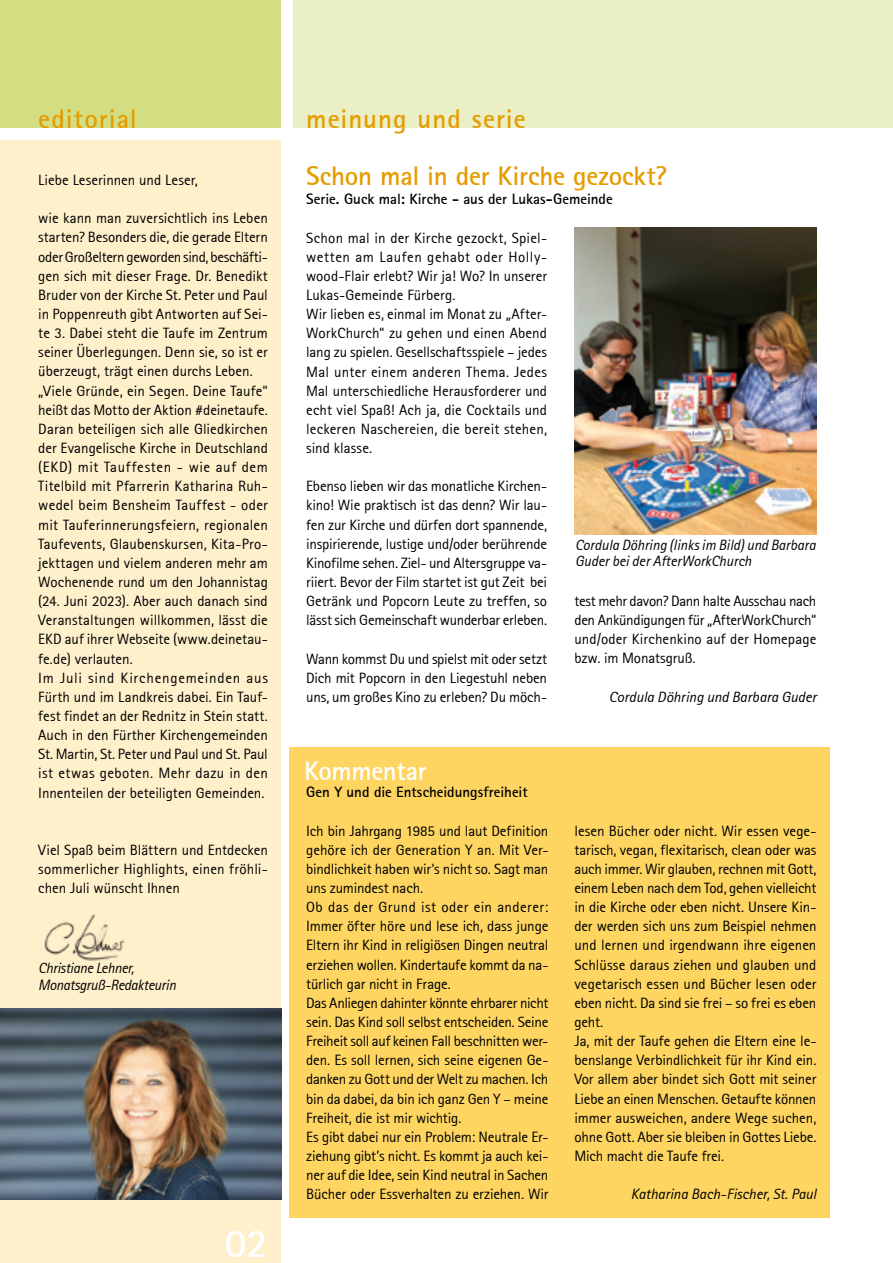
<style>
.page{position:relative;width:893px;height:1263px;background:#fff}
.page>*{position:absolute;margin:0;border:0;box-sizing:border-box;transform-origin:0 0}
.t1{font:40.5px "Rotis Sans Serif Bold 65";color:#fff}
.t2{font:27px "Rotis Sans Serif Bold 65";letter-spacing:-.005em;color:#e49c00}
.t3{font:27px "Rotis Sans Serif Bold 65";letter-spacing:.02em;color:#e49c00}
.t4{font:27px "Rotis Sans Serif Bold 65";letter-spacing:-.015em;color:#fff}
.t5{font:15px/19.2px "Rotis Sans Serif 55";letter-spacing:-.005em;color:#000}
.t6{font:15px/16.5px "Rotis Sans Serif Italic 56";color:#000}
.t7{font:15px "Rotis Sans Serif Bold 65";color:#000}
.t8{font:15px/16.5px "Rotis Sans Serif Italic 56";letter-spacing:-.02em;color:#000}
</style>
<div class="page">
<div style="left:293px;top:0;width:600px;height:128px;background:#eaefc5"></div>
<div style="left:0;top:0;width:281px;height:128px;background:#d3de82"></div>
<div style="left:0;top:140px;width:281px;height:1123px;background:#fff0cc"></div>
<img style="left:44px;top:914px;width:81px;height:47px">
<img style="left:0;top:1009px;width:281px;height:190px">
<div style="left:289px;top:747px;width:540px;height:471px;background:#fed561"></div>
<img style="left:574px;top:227px;width:242px;height:307px">
<h2 class="t3" style="left:38px;top:101px;width:100px">editorial</h2>
<p class="t5" style="left:38px;top:170px;width:161px">Liebe Leserinnen und Leser,</p>
<p class="t5" style="left:38px;top:208px;width:231px">wie kann man zuversichtlich ins Leben starten? Besonders die, die gerade Eltern oder Großeltern geworden sind, beschäfti&shy;gen sich mit dieser Frage. Dr. Benedikt Bruder von der Kirche St. Peter und Paul in Poppenreuth gibt Antworten auf Sei&shy;te 3. Dabei steht die Taufe im Zentrum seiner Überlegungen. Denn sie, so ist er überzeugt, trägt einen durchs Leben. „Viele Gründe, ein Segen. Deine Taufe“ heißt das Motto der Aktion #deinetaufe.<br>Daran beteiligen sich alle Gliedkirchen der Evangelische Kirche in Deutschland (EKD) mit Tauffesten - wie auf dem Titelbild mit Pfarrerin Katharina Ruh&shy;wedel beim Bensheim Tauffest - oder mit Tauferinnerungsfeiern, regionalen Taufevents, Glaubenskursen, Kita-Pro&shy;jekttagen und vielem anderen mehr am Wochenende rund um den Johannistag (24. Juni 2023). Aber auch danach sind Veranstaltungen willkommen, lässt die EKD auf ihrer Webseite (www.deinetau&shy;fe.de) verlauten.<br>Im Juli sind Kirchengemeinden aus Fürth und im Landkreis dabei. Ein Tauf&shy;fest findet an der Rednitz in Stein statt.<br>Auch in den Fürther Kirchengemeinden St. Martin, St. Peter und Paul und St. Paul ist etwas geboten. Mehr dazu in den Innenteilen der beteiligten Gemeinden.</p>
<p class="t5" style="left:38px;top:840px;width:231px;text-align:justify">Viel Spaß beim Blättern und Entdecken sommerlicher Highlights, einen fröhli&shy;chen Juli wünscht Ihnen</p>
<p class="t8" style="left:38px;top:960px;width:139px">Christiane Lehner,<br>Monatsgruß-Redakteurin</p>
<h1 class="t1" style="left:225px;top:1217px;width:44px">02</h1>
<h2 class="t3" style="left:306px;top:101px;width:221px">meinung und serie</h2>
<h2 class="t2" style="left:306px;top:159px;width:362px">Schon mal in der Kirche gezockt?</h2>
<p class="t7" style="left:306px;top:190px;width:308px">Serie. Guck mal: Kirche - aus der Lukas-Gemeinde</p>
<p class="t5" style="left:306px;top:228px;width:242px">Schon mal in der Kirche gezockt, Spiel&shy;wetten am Laufen gehabt oder Holly&shy;wood-Flair erlebt? Wir ja! Wo? In unserer Lukas-Gemeinde Fürberg.<br>Wir lieben es, einmal im Monat zu „After-WorkChurch“ zu gehen und einen Abend lang zu spielen. Gesellschaftsspiele – jedes Mal unter einem anderen Thema. Jedes Mal unterschiedliche Herausforderer und echt viel Spaß! Ach ja, die Cocktails und leckeren Naschereien, die bereit stehen, sind klasse.</p>
<p class="t5" style="left:306px;top:477px;width:242px;text-align:justify">Ebenso lieben wir das monatliche Kirchen&shy;kino! Wie praktisch ist das denn? Wir lau&shy;fen zur Kirche und dürfen dort spannende, inspirierende, lustige und/oder berührende Kinofilme sehen. Ziel- und Altersgruppe va&shy;riiert. Bevor der Film startet ist gut Zeit bei Getränk und Popcorn Leute zu treffen, so lässt sich Gemeinschaft wunderbar erleben.</p>
<p class="t5" style="left:306px;top:649px;width:242px;text-align:justify">Wann kommst Du und spielst mit oder setzt Dich mit Popcorn in den Liegestuhl neben uns, um großes Kino zu erleben? Du möch-</p>
<h2 class="t4" style="left:304px;top:753px;width:124px">Kommentar</h2>
<p class="t7" style="left:306px;top:783px;width:223px">Gen Y und die Entscheidungsfreiheit</p>
<p class="t5" style="left:306px;top:821px;width:244px">Ich bin Jahrgang 1985 und laut Definition gehöre ich der Generation Y an. Mit Ver&shy;bindlichkeit haben wir‘s nicht so. Sagt man uns zumindest nach.<br>Ob das der Grund ist oder ein anderer:<br>Immer öfter höre und lese ich, dass junge Eltern ihr Kind in religiösen Dingen neutral erziehen wollen. Kindertaufe kommt da na&shy;türlich gar nicht in Frage.<br>Das Anliegen dahinter könnte ehrbarer nicht sein. Das Kind soll selbst entscheiden. Seine Freiheit soll auf keinen Fall beschnitten wer&shy;den. Es soll lernen, sich seine eigenen Ge&shy;danken zu Gott und der Welt zu machen. Ich bin da dabei, da bin ich ganz Gen Y – meine Freiheit, die ist mir wichtig.<br>Es gibt dabei nur ein Problem: Neutrale Er&shy;ziehung gibt’s nicht. Es kommt ja auch kei&shy;ner auf die Idee, sein Kind neutral in Sachen Bücher oder Essverhalten zu erziehen. Wir</p>
<p class="t6" style="left:575px;top:536px;width:242px">Cordula Döhring (links im Bild) und Barbara<br>Guder bei der AfterWorkChurch</p>
<p class="t5" style="left:574px;top:591px;width:244px;text-align:justify">test mehr davon? Dann halte Ausschau nach den Ankündigungen für „AfterWorkChurch“ und/oder Kirchenkino auf der Homepage bzw. im Monatsgruß.</p>
<p class="t6" style="left:609px;top:688px;width:209px">Cordula Döhring und Barbara Guder</p>
<p class="t5" style="left:574px;top:821px;width:244px">lesen Bücher oder nicht. Wir essen vege&shy;tarisch, vegan, flexitarisch, clean oder was auch immer. Wir glauben, rechnen mit Gott, einem Leben nach dem Tod, gehen vielleicht in die Kirche oder eben nicht. Unsere Kin&shy;der werden sich uns zum Beispiel nehmen und lernen und irgendwann ihre eigenen Schlüsse daraus ziehen und glauben und vegetarisch essen und Bücher lesen oder eben nicht. Da sind sie frei – so frei es eben geht.<br>Ja, mit der Taufe gehen die Eltern eine le&shy;benslange Verbindlichkeit für ihr Kind ein.<br>Vor allem aber bindet sich Gott mit seiner Liebe an einen Menschen. Getaufte können immer ausweichen, andere Wege suchen, ohne Gott. Aber sie bleiben in Gottes Liebe.<br>Mich macht die Taufe frei.</p>
<p class="t6" style="left:631px;top:1186px;width:187px">Katharina Bach-Fischer, St. Paul</p>
</div>
